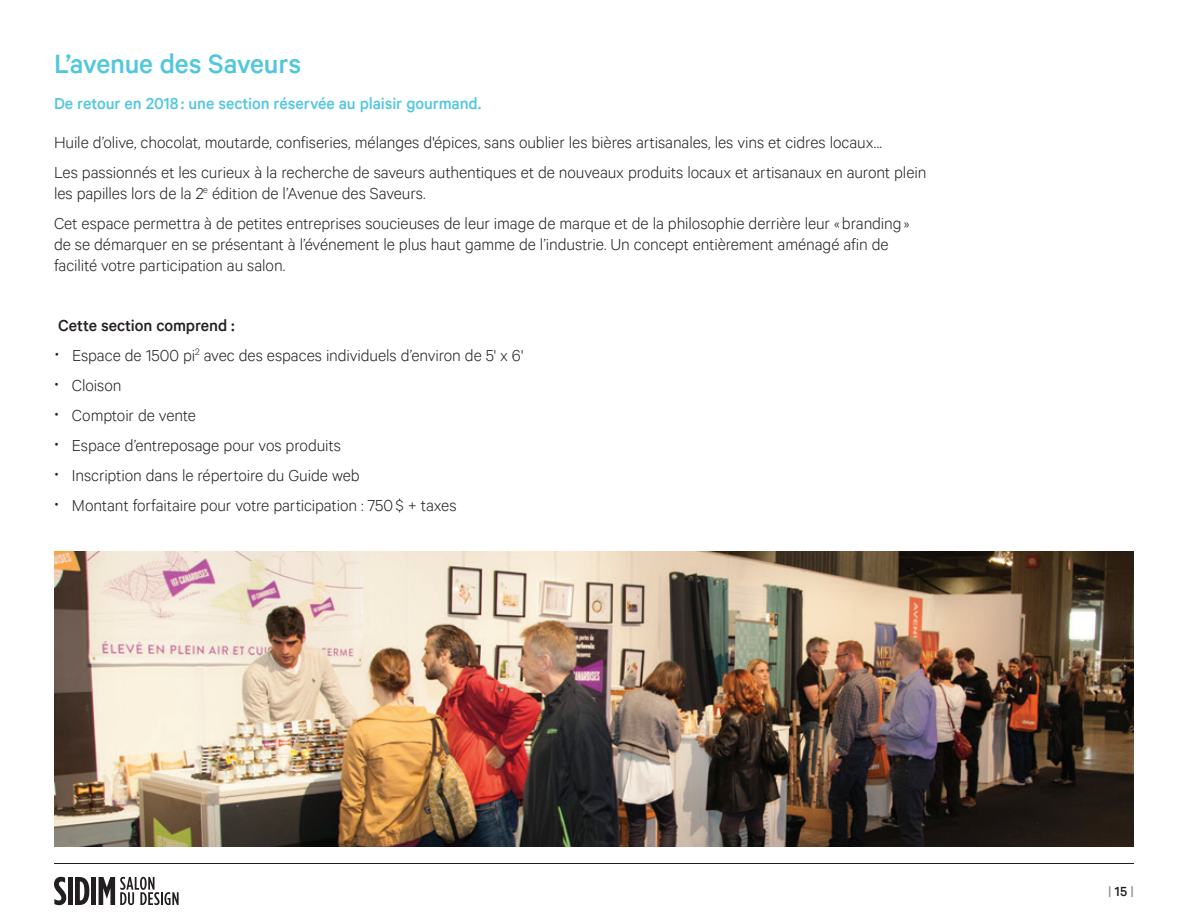
<style>
.page{position:relative;width:1188px;height:918px;background:#fff}
.page>*{position:absolute;margin:0;border:0;box-sizing:border-box;transform-origin:0 0}
.t1{font:500 30px "Calibre";letter-spacing:-.01em;color:#51c7df}
.t2{font:300 18px/30px "Calibre";letter-spacing:-.005em;color:#231f20}
.t3{font:500 18px "Calibre";letter-spacing:-.005em;color:#51c7df}
.t4{font:500 15px "Calibre";color:#939598}
.s1{font-weight:500}
.s2{color:#231f20}
</style>
<div class="page">
<svg style="left:54px;top:877px;width:12px;height:28px"></svg>
<hr style="left:68px;top:877px;width:4px;height:28px;background:#231f20">
<svg style="left:75px;top:877px;width:14px;height:28px"></svg>
<div style="left:91px;top:877px;width:5px;height:28px;background:#231f20"></div>
<svg style="left:99px;top:877px;width:80px;height:28px"></svg>
<hr style="left:54px;top:864px;width:1080px;height:1px;background:#231f20">
<img style="left:54px;top:552px;width:1080px;height:295px">
<h1 class="t1" style="left:54px;top:47px;width:249px">L’avenue des Saveurs</h1>
<p class="t3" style="left:54px;top:93px;width:429px">De retour en 2018 : une section réservée au plaisir gourmand.</p>
<p class="t2" style="left:54px;top:126px;width:874px">Huile d’olive, chocolat, moutarde, confiseries, mélanges d'épices, sans oublier les bières artisanales, les vins et cidres locaux…<br>Les passionnés et les curieux à la recherche de saveurs authentiques et de nouveaux produits locaux et artisanaux en auront plein</p>
<p class="t2" style="left:54px;top:177px;width:857px">les papilles lors de la 2<sup>e</sup> édition de l’Avenue des Saveurs.<br>Cet espace permettra à de petites entreprises soucieuses de leur image de marque et de la philosophie derrière leur « branding »</p>
<p class="t2" style="left:54px;top:233px;width:836px;line-height:21px">de se démarquer en se présentant à l’événement le plus haut gamme de l’industrie. Un concept entièrement aménagé afin de facilité votre participation au salon.</p>
<p class="t2" style="left:72px;top:309px;width:453px;text-indent:-14px"><span class="s1">Cette section comprend :<br></span>Espace de 1500 pi<sup>2</sup> avec des espaces individuels d’environ de 5' x 6' Cloison<br>Comptoir de vente<br>Espace d’entreposage pour vos produits<br>Inscription dans le répertoire du Guide web<br>Montant forfaitaire pour votre participation : 750 $ + taxes</p>
<p class="t4" style="left:1108px;top:882px;width:27px">| <span class="s2">15</span> |</p>
</div>
